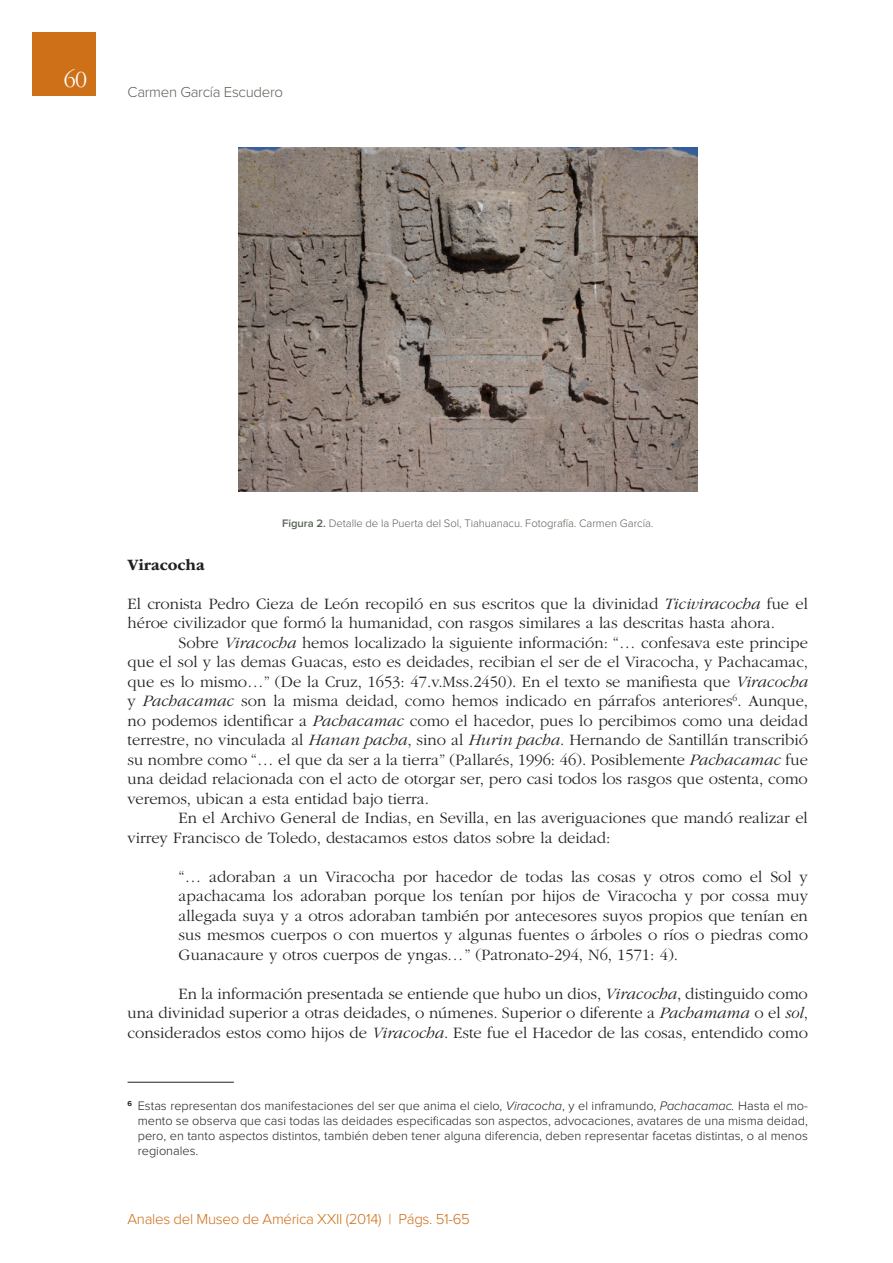
<style>
.page{position:relative;width:893px;height:1263px;background:#fff}
.page>*{position:absolute;margin:0;border:0;box-sizing:border-box;transform-origin:0 0}
.t1{font:300 24px "ITC Garamond Std";color:#fff}
.t2{font:300 16.5px/19.5px "ITC Garamond Std";color:#231f20;text-align:justify}
.t3{font:700 16.5px "ITC Garamond Std";color:#231f20}
.t4{font:300 15px "Proxima Nova";letter-spacing:-.02em;color:#ce7018}
.t5{font:300 15px "Proxima Nova";letter-spacing:-.02em;color:#596356}
.t6{font:300 12.75px/15px "Proxima Nova";color:#231f20;text-align:justify}
.t7{font:300 11.25px "Proxima Nova";letter-spacing:-.005em;color:#596356}
.s1{font-weight:600}
.s2{font-style:italic}
</style>
<div class="page">
<div style="left:32px;top:32px;width:64px;height:64px;background:#ce7018"></div>
<img style="left:238px;top:147px;width:459px;height:344px">
<hr style="left:128px;top:1082px;width:106px;height:1px;background:#231f20">
<h1 class="t1" style="left:64px;top:66px;width:25px">60</h1>
<p class="t5" style="left:128px;top:85px;width:157px">Carmen García Escudero</p>
<p class="t7" style="left:282px;top:518px;width:373px"><span class="s1">Figura 2.</span> Detalle de la Puerta del Sol, Tiahuanacu. Fotografía. Carmen García.</p>
<p class="t3" style="left:128px;top:555px;width:79px">Viracocha</p>
<p class="t2" style="left:128px;top:594px;width:682px">El cronista Pedro Cieza de León recopiló en sus escritos que la divinidad <span class="s2">Ticiviracocha</span> fue el héroe civilizador que formó la humanidad, con rasgos similares a las descritas hasta ahora.</p>
<p class="t2" style="left:128px;top:633px;width:682px;text-indent:51px">Sobre <span class="s2">Viracocha</span> hemos localizado la siguiente información: “… confesava este principe que el sol y las demas Guacas, esto es deidades, recibian el ser de el Viracocha, y Pachacamac, que es lo mismo…” (De la Cruz, 1653: 47.v.Mss.2450). En el texto se manifiesta que <span class="s2">Viracocha </span>y <span class="s2">Pachacamac</span> son la misma deidad, como hemos indicado en párrafos anteriores<sup>6</sup>. Aunque, no podemos identificar a <span class="s2">Pachacamac</span> como el hacedor, pues lo percibimos como una deidad terrestre, no vinculada al <span class="s2">Hanan pacha</span>, sino al <span class="s2">Hurin pacha</span>. Hernando de Santillán transcribió su nombre como “… el que da ser a la tierra” (Pallarés, 1996: 46). Posiblemente <span class="s2">Pachacamac</span> fue una deidad relacionada con el acto de otorgar ser, pero casi todos los rasgos que ostenta, como veremos, ubican a esta entidad bajo tierra.</p>
<p class="t2" style="left:128px;top:809px;width:682px;text-indent:51px">En el Archivo General de Indias, en Sevilla, en las averiguaciones que mandó realizar el virrey Francisco de Toledo, destacamos estos datos sobre la deidad:</p>
<p class="t2" style="left:179px;top:867px;width:631px">“… adoraban a un Viracocha por hacedor de todas las cosas y otros como el Sol y apachacama los adoraban porque los tenían por hijos de Viracocha y por cossa muy allegada suya y a otros adoraban también por antecesores suyos propios que tenían en sus mesmos cuerpos o con muertos y algunas fuentes o árboles o ríos o piedras como Guanacaure y otros cuerpos de yngas<span class="s2">…</span>” (Patronato-294, N6, 1571: 4).</p>
<p class="t2" style="left:128px;top:984px;width:682px;text-indent:51px">En la información presentada se entiende que hubo un dios, <span class="s2">Viracocha</span>, distinguido como una divinidad superior a otras deidades, o númenes. Superior o diferente a <span class="s2">Pachamama</span> o el <span class="s2">sol</span>, considerados estos como hijos de <span class="s2">Viracocha</span>. Este fue el Hacedor de las cosas, entendido como</p>
<p class="t6" style="left:138px;top:1099px;width:672px;text-indent:-10px"><sup>6</sup> Estas representan dos manifestaciones del ser que anima el cielo, <span class="s2">Viracocha</span>, y el inframundo, <span class="s2">Pachacamac.</span> Hasta el mo&shy;mento se observa que casi todas las deidades especificadas son aspectos, advocaciones, avatares de una misma deidad, pero, en tanto aspectos distintos, también deben tener alguna diferencia, deben representar facetas distintas, o al menos regionales.</p>
<p class="t4" style="left:128px;top:1212px;width:344px">Anales del Museo de América XXII (2014) | Págs. 51-65</p>
</div>
